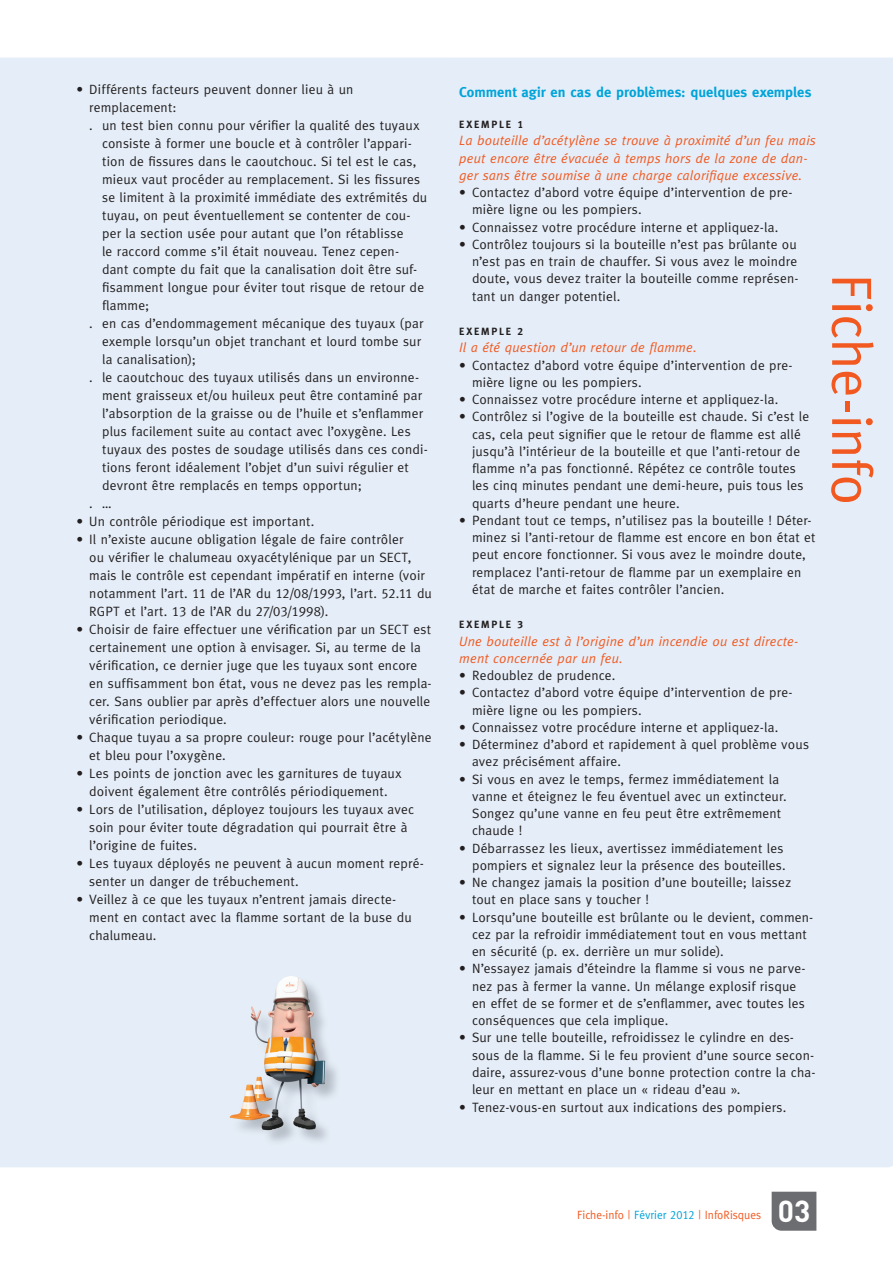
<style>
.page{position:relative;width:893px;height:1263px;background:#fff}
.page>*{position:absolute;margin:0;border:0;box-sizing:border-box;transform-origin:0 0}
.t1{font:57px "Meta Normaal Twee";letter-spacing:-.01em;color:#f15921}
.t2{font:700 30px "DIN";color:#fff}
.t3{font:14.25px "Meta Bold Twee";color:#00a4d9}
.t4{font:13.5px/17.2px "Meta Normaal Twee";letter-spacing:.015em;color:#231f20}
.t5{font:italic 13.5px/17.2px "Meta";letter-spacing:.015em;color:#f15921}
.t6{font:13.5px "Meta";color:#231f20}
.t7{font:12px "Meta Normaal Twee";color:#f15921;scale:.95 1}
.t8{font:10.5px "Meta Bold Twee";letter-spacing:.165em;color:#231f20}
.s1{font-family:"Meta"}
.s2{font-family:"Meta Normaal Twee"}
.s3{color:#00a4d9}
</style>
<div class="page">
<div style="left:1px;top:58px;width:892px;height:1109px;background:#e5eef8"></div>
<svg style="left:0;top:58px;width:1px;height:1109px"></svg>
<div style="left:772px;top:1192px;width:44px;height:39px;background:#6c6d70"></div>
<div style="left:200px;top:964px;width:186px;height:186px;background:#e5eef8"></div>
<img style="left:231px;top:977px;width:111px;height:169px">
<p class="t4" style="left:77px;top:80px;width:278px">• Différents facteurs peuvent donner lieu à un</p>
<p class="t4" style="left:89px;top:98px;width:89px">remplacement:</p>
<p class="t4" style="left:89px;top:116px;width:332px"><span class="s1">.</span> un test bien connu pour vérifier la qualité des tuyaux</p>
<p class="t4" style="left:102px;top:134px;width:311px">consiste à former une boucle et à contrôler l’appari-</p>
<p class="t4" style="left:102px;top:152px;width:316px">tion de fissures dans le caoutchouc. Si tel est le cas,</p>
<p class="t4" style="left:102px;top:170px;width:320px">mieux vaut procéder au remplacement. Si les fissures</p>
<p class="t4" style="left:102px;top:188px;width:327px">se limitent à la proximité immédiate des extrémités du</p>
<p class="t4" style="left:102px;top:206px;width:310px">tuyau, on peut éventuellement se contenter de cou-</p>
<p class="t4" style="left:102px;top:224px;width:303px">per la section usée pour autant que l’on rétablisse</p>
<p class="t4" style="left:102px;top:242px;width:299px">le raccord comme s’il était nouveau. Tenez cepen-</p>
<p class="t4" style="left:102px;top:260px;width:317px">dant compte du fait que la canalisation doit être suf-</p>
<p class="t4" style="left:102px;top:278px;width:324px">fisamment longue pour éviter tout risque de retour de</p>
<p class="t4" style="left:102px;top:296px;width:49px">flamme;</p>
<p class="t4" style="left:89px;top:314px;width:336px"><span class="s1">.</span> en cas d’endommagement mécanique des tuyaux (par</p>
<p class="t4" style="left:102px;top:332px;width:320px">exemple lorsqu’un objet tranchant et lourd tombe sur</p>
<p class="t4" style="left:102px;top:350px;width:95px">la canalisation);</p>
<p class="t4" style="left:89px;top:368px;width:331px"><span class="s1">.</span> le caoutchouc des tuyaux utilisés dans un environne-</p>
<p class="t4" style="left:102px;top:386px;width:322px">ment graisseux et/ou huileux peut être contaminé par</p>
<p class="t4" style="left:102px;top:404px;width:323px">l’absorption de la graisse ou de l’huile et s’enflammer</p>
<p class="t4" style="left:102px;top:422px;width:310px">plus facilement suite au contact avec l’oxygène. Les</p>
<p class="t4" style="left:102px;top:440px;width:327px">tuyaux des postes de soudage utilisés dans ces condi-</p>
<p class="t4" style="left:102px;top:458px;width:308px">tions feront idéalement l’objet d’un suivi régulier et</p>
<p class="t4" style="left:102px;top:476px;width:261px">devront être remplacés en temps opportun;</p>
<p class="t6" style="left:89px;top:495px;width:24px">. <span class="s2">…</span></p>
<p class="t4" style="left:77px;top:512px;width:239px">• Un contrôle périodique est important.</p>
<p class="t4" style="left:89px;top:530px;width:344px;line-height:18px;text-indent:-13px">• Il n’existe aucune obligation légale de faire contrôler<br>ou vérifier le chalumeau oxyacétylénique par un SECT, mais le contrôle est cependant impératif en interne (voir notamment l’art. 11 de l’AR du 12/08/1993, l’art. 52.11 du RGPT et l’art. 13 de l’AR du 27/03/1998).</p>
<p class="t4" style="left:89px;top:620px;width:344px;line-height:18px;text-indent:-13px">• Choisir de faire effectuer une vérification par un SECT est certainement une option à envisager. Si, au terme de la vérification, ce dernier juge que les tuyaux sont encore en suffisamment bon état, vous ne devez pas les rempla&shy;cer. Sans oublier par après d’effectuer alors une nouvelle vérification periodique.</p>
<p class="t4" style="left:89px;top:728px;width:344px;line-height:18px;text-indent:-13px">• Chaque tuyau a sa propre couleur: rouge pour l’acétylène et bleu pour l’oxygène.</p>
<p class="t4" style="left:77px;top:764px;width:326px;line-height:18px;text-align:center">• Les points de jonction avec les garnitures de tuyaux doivent également être contrôlés périodiquement.</p>
<p class="t4" style="left:89px;top:800px;width:326px;line-height:18px;text-indent:-13px">• Lors de l’utilisation, déployez toujours les tuyaux avec soin pour éviter toute dégradation qui pourrait être à l’origine de fuites.</p>
<p class="t4" style="left:89px;top:854px;width:336px;line-height:18px;text-indent:-13px">• Les tuyaux déployés ne peuvent à aucun moment repré&shy;senter un danger de trébuchement.</p>
<p class="t4" style="left:89px;top:890px;width:324px;line-height:18px;text-indent:-13px">• Veillez à ce que les tuyaux n’entrent jamais directe&shy;ment en contact avec la flamme sortant de la buse du chalumeau.</p>
<p class="t3" style="left:459px;top:83px;width:354px">comment agir en cas de problèmes: quelques exemples</p>
<p class="t8" style="left:459px;top:118px;width:65px">exeMPLe 1</p>
<p class="t5" style="left:459px;top:132px;width:358px">La bouteille d’acétylène se trouve à proximité d’un feu mais peut encore être évacuée à temps hors de la zone de dan&shy;ger sans être soumise à une charge calorifique excessive.</p>
<p class="t4" style="left:472px;top:184px;width:322px;text-indent:-13px">• Contactez d’abord votre équipe d’intervention de pre&shy;mière ligne ou les pompiers.</p>
<p class="t4" style="left:459px;top:218px;width:320px">• Connaissez votre procédure interne et appliquez-la.</p>
<p class="t4" style="left:472px;top:235px;width:328px;text-indent:-13px">• Contrôlez toujours si la bouteille n’est pas brûlante ou n’est pas en train de chauffer. Si vous avez le moindre doute, vous devez traiter la bouteille comme représen&shy;tant un danger potentiel.</p>
<p class="t8" style="left:459px;top:325px;width:65px">exeMPLe 2</p>
<p class="t5" style="left:459px;top:339px;width:239px">Il a été question d’un retour de flamme.</p>
<p class="t4" style="left:472px;top:356px;width:322px;text-indent:-13px">• Contactez d’abord votre équipe d’intervention de pre&shy;mière ligne ou les pompiers.</p>
<p class="t4" style="left:459px;top:391px;width:320px">• Connaissez votre procédure interne et appliquez-la.</p>
<p class="t4" style="left:472px;top:408px;width:339px;text-indent:-13px">• Contrôlez si l’ogive de la bouteille est chaude. Si c’est le cas, cela peut signifier que le retour de flamme est allé jusqu’à l’intérieur de la bouteille et que l’anti-retour de flamme n’a pas fonctionné. Répétez ce contrôle toutes les cinq minutes pendant une demi-heure, puis tous les quarts d’heure pendant une heure.</p>
<p class="t4" style="left:472px;top:511px;width:345px;text-indent:-13px">• Pendant tout ce temps, n’utilisez pas la bouteille ! Déter&shy;minez si l’anti-retour de flamme est encore en bon état et peut encore fonctionner. Si vous avez le moindre doute, remplacez l’anti-retour de flamme par un exemplaire en état de marche et faites contrôler l’ancien.</p>
<p class="t8" style="left:459px;top:619px;width:65px">exeMPLe 3</p>
<p class="t5" style="left:459px;top:632px;width:340px">Une bouteille est à l’origine d’un incendie ou est directe&shy;ment concernée par un feu.</p>
<p class="t4" style="left:459px;top:667px;width:158px">• Redoublez de prudence.</p>
<p class="t4" style="left:472px;top:684px;width:322px;text-indent:-13px">• Contactez d’abord votre équipe d’intervention de pre&shy;mière ligne ou les pompiers.</p>
<p class="t4" style="left:459px;top:718px;width:320px">• Connaissez votre procédure interne et appliquez-la.</p>
<p class="t4" style="left:472px;top:736px;width:339px;text-indent:-13px">• Déterminez d’abord et rapidement à quel problème vous avez précisément affaire.</p>
<p class="t4" style="left:472px;top:770px;width:316px;text-indent:-13px">• Si vous en avez le temps, fermez immédiatement la vanne et éteignez le feu éventuel avec un extincteur.<br>Songez qu’une vanne en feu peut être extrêmement chaude !</p>
<p class="t4" style="left:459px;top:839px;width:328px;text-align:right">• Débarrassez les lieux, avertissez immédiatement les pompiers et signalez leur la présence des bouteilles.</p>
<p class="t4" style="left:472px;top:874px;width:321px;text-indent:-13px">• Ne changez jamais la position d’une bouteille; laissez tout en place sans y toucher !</p>
<p class="t4" style="left:472px;top:908px;width:343px;text-indent:-13px">• Lorsqu’une bouteille est brûlante ou le devient, commen&shy;cez par la refroidir immédiatement tout en vous mettant en sécurité (p. ex. derrière un mur solide).</p>
<p class="t4" style="left:472px;top:960px;width:335px;text-indent:-13px">• N’essayez jamais d’éteindre la flamme si vous ne parve&shy;nez pas à fermer la vanne. Un mélange explosif risque en effet de se former et de s’enflammer, avec toutes les conséquences que cela implique.</p>
<p class="t4" style="left:472px;top:1029px;width:345px;text-indent:-13px">• Sur une telle bouteille, refroidissez le cylindre en des&shy;sous de la flamme. Si le feu provient d’une source secon&shy;daire, assurez-vous d’une bonne protection contre la cha&shy;leur en mettant en place un « rideau d’eau ».</p>
<p class="t4" style="left:459px;top:1098px;width:329px">• Tenez-vous-en surtout aux indications des pompiers.</p>
<h1 class="t1" style="left:885px;top:274px;width:233px;rotate:90deg">Fiche-info</h1>
<p class="t7" style="left:577px;top:1208px;width:195px">Fiche-info | <span class="s3">Février 2012</span> | InfoRisques</p>
<h2 class="t2" style="left:778px;top:1191px;width:34px">03</h2>
</div>
